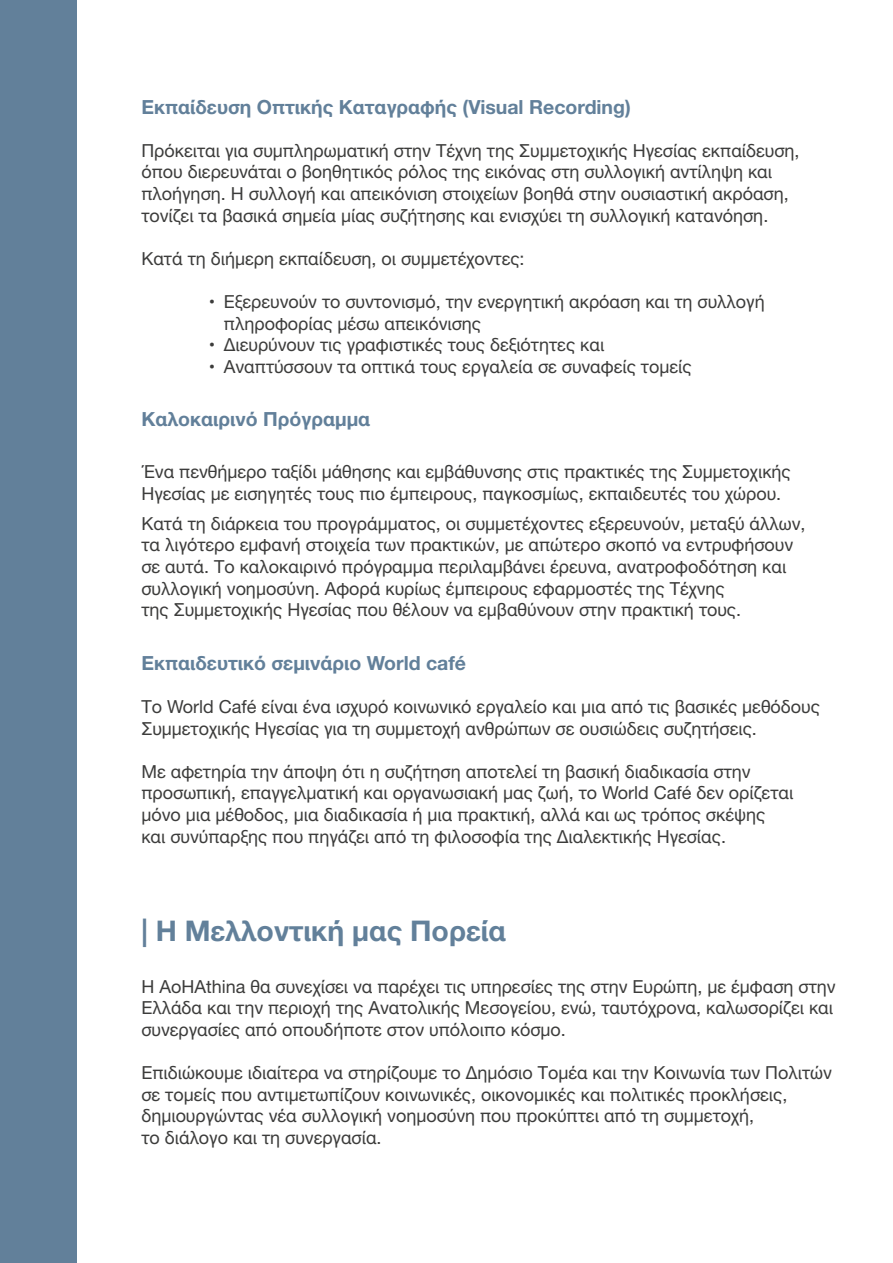
<style>
.page{position:relative;width:893px;height:1263px;background:#fff}
.page>*{position:absolute;margin:0;border:0;box-sizing:border-box;transform-origin:0 0}
.t1{font:700 28.5px "Helvetica Neue";color:#62809a}
.t2{font:700 19.5px "Helvetica Neue";color:#62809a}
.t3{font:18px/21.6px "Helvetica Neue";color:#3c3c3b}
</style>
<div class="page">
<div style="left:0;top:0;width:77px;height:1263px;background:#62809a"></div>
<p class="t2" style="left:141px;top:91px;width:491px">Εκπαίδευση Οπτικής Καταγραφής (Visual Recording)</p>
<p class="t3" style="left:141px;top:141px;width:660px">Πρόκειται για συμπληρωματική στην Τέχνη της Συμμετοχικής Ηγεσίας εκπαίδευση, όπου διερευνάται ο βοηθητικός ρόλος της εικόνας στη συλλογική αντίληψη και πλοήγηση. Η συλλογή και απεικόνιση στοιχείων βοηθά στην ουσιαστική ακρόαση, τονίζει τα βασικά σημεία μίας συζήτησης και ενισχύει τη συλλογική κατανόηση.</p>
<p class="t3" style="left:141px;top:249px;width:385px">Κατά τη διήμερη εκπαίδευση, οι συμμετέχοντες:</p>
<p class="t3" style="left:224px;top:292px;width:542px;text-indent:-15px">• Εξερευνούν το συντονισμό, την ενεργητική ακρόαση και τη συλλογή πληροφορίας μέσω απεικόνισης</p>
<p class="t3" style="left:209px;top:335px;width:397px">• Διευρύνουν τις γραφιστικές τους δεξιότητες και</p>
<p class="t3" style="left:209px;top:357px;width:484px">• Αναπτύσσουν τα οπτικά τους εργαλεία σε συναφείς τομείς</p>
<p class="t2" style="left:141px;top:404px;width:230px">Καλοκαιρινό Πρόγραμμα</p>
<p class="t3" style="left:141px;top:462px;width:651px">Ένα πενθήμερο ταξίδι μάθησης και εμβάθυνσης στις πρακτικές της Συμμετοχικής<br>Ηγεσίας με εισηγητές τους πιο έμπειρους, παγκοσμίως, εκπαιδευτές του χώρου.</p>
<p class="t3" style="left:141px;top:514px;width:665px">Κατά τη διάρκεια του προγράμματος, οι συμμετέχοντες εξερευνούν, μεταξύ άλλων, τα λιγότερο εμφανή στοιχεία των πρακτικών, με απώτερο σκοπό να εντρυφήσουν σε αυτά. Το καλοκαιρινό πρόγραμμα περιλαμβάνει έρευνα, ανατροφοδότηση και συλλογική νοημοσύνη. Αφορά κυρίως έμπειρους εφαρμοστές της Τέχνης<br>της Συμμετοχικής Ηγεσίας που θέλουν να εμβαθύνουν στην πρακτική τους.</p>
<p class="t2" style="left:141px;top:647px;width:326px">Εκπαιδευτικό σεμινάριο World café</p>
<p class="t3" style="left:141px;top:697px;width:680px">Το World Café είναι ένα ισχυρό κοινωνικό εργαλείο και μια από τις βασικές μεθόδους<br>Συμμετοχικής Ηγεσίας για τη συμμετοχή ανθρώπων σε ουσιώδεις συζητήσεις.</p>
<p class="t3" style="left:141px;top:761px;width:653px">Με αφετηρία την άποψη ότι η συζήτηση αποτελεί τη βασική διαδικασία στην προσωπική, επαγγελματική και οργανωσιακή μας ζωή, το World Café δεν ορίζεται μόνο μια μέθοδος, μια διαδικασία ή μια πρακτική, αλλά και ως τρόπος σκέψης και συνύπαρξης που πηγάζει από τη φιλοσοφία της Διαλεκτικής Ηγεσίας.</p>
<h1 class="t1" style="left:141px;top:908px;width:366px">| Η Μελλοντική μας Πορεία</h1>
<p class="t3" style="left:141px;top:976px;width:696px">Η AoHAthina θα συνεχίσει να παρέχει τις υπηρεσίες της στην Ευρώπη, με έμφαση στην<br>Ελλάδα και την περιοχή της Ανατολικής Μεσογείου, ενώ, ταυτόχρονα, καλωσορίζει και συνεργασίες από οπουδήποτε στον υπόλοιπο κόσμο.</p>
<p class="t3" style="left:141px;top:1063px;width:692px">Επιδιώκουμε ιδιαίτερα να στηρίζουμε το Δημόσιο Τομέα και την Κοινωνία των Πολιτών σε τομείς που αντιμετωπίζουν κοινωνικές, οικονομικές και πολιτικές προκλήσεις, δημιουργώντας νέα συλλογική νοημοσύνη που προκύπτει από τη συμμετοχή,<br>το διάλογο και τη συνεργασία.</p>
</div>
